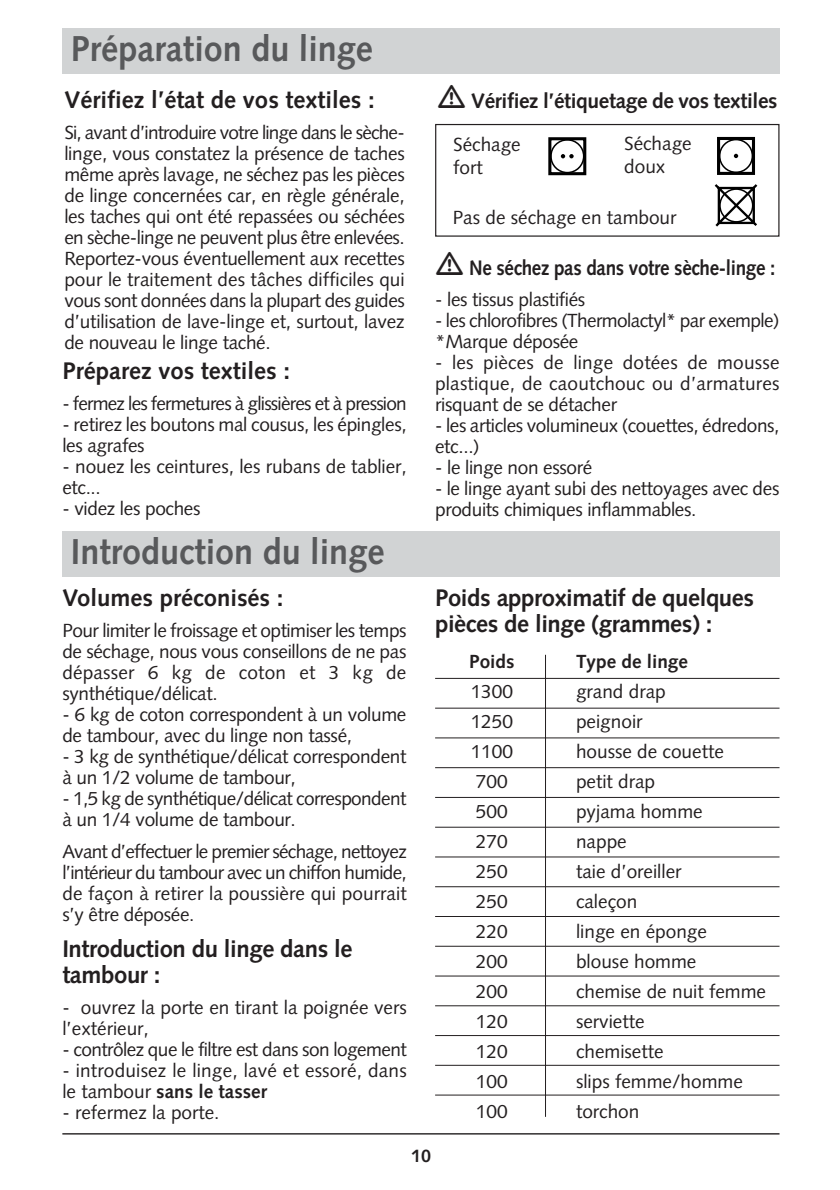
<style>
.page{position:relative;width:840px;height:1190px;background:#fff}
.page>*{position:absolute;margin:0;border:0;box-sizing:border-box;transform-origin:0 0}
.t1{font:700 36px "Syntax";color:#58595b;scale:.95 1}
.t2{font:700 24px/26px "Syntax";letter-spacing:-.015em;color:#231f20}
.t3{font:700 21px "Syntax";letter-spacing:-.015em;color:#231f20}
.t4{font:700 21px "Syntax";letter-spacing:-.015em;color:#231f20;scale:.9 1}
.t5{font:19px/21px "Syntax";letter-spacing:-.015em;color:#231f20}
.t6{font:19px/21px "Syntax";letter-spacing:.01em;color:#231f20}
.t7{font:19px "Syntax";letter-spacing:-.04em;color:#231f20}
.t8{font:700 19px "Syntax";color:#231f20}
.t9{font:700 18px "Syntax";color:#231f20}
.s1{font-weight:700}
</style>
<div class="page">
<hr style="left:62px;top:1133px;width:718px;height:2px;background:#231f20">
<div style="left:435px;top:124px;width:345px;height:113px;border:1px solid #231f20"></div>
<div style="left:62px;top:28px;width:718px;height:46px;background:#d1d3d4"></div>
<div style="left:717px;top:137px;width:38px;height:38px;border:3px solid #000"></div>
<div style="left:719px;top:139px;width:34px;height:34px;border:2px solid #000;border-radius:50%"></div>
<svg style="left:734px;top:154px;width:4px;height:4px"></svg>
<svg style="left:714px;top:184px;width:44px;height:43px"></svg>
<div style="left:62px;top:532px;width:718px;height:45px;background:#d1d3d4"></div>
<div style="left:548px;top:137px;width:38px;height:38px;border:3px solid #000"></div>
<div style="left:550px;top:139px;width:34px;height:34px;border:2px solid #000;border-radius:50%"></div>
<svg style="left:561px;top:154px;width:13px;height:4px"></svg>
<hr style="left:435px;top:678px;width:345px;height:1px;background:#231f20">
<hr style="left:435px;top:708px;width:345px;height:1px;background:#231f20">
<hr style="left:435px;top:738px;width:345px;height:1px;background:#231f20">
<hr style="left:435px;top:767px;width:345px;height:1px;background:#231f20">
<hr style="left:435px;top:797px;width:345px;height:1px;background:#231f20">
<hr style="left:435px;top:827px;width:345px;height:1px;background:#231f20">
<hr style="left:435px;top:857px;width:345px;height:1px;background:#231f20">
<hr style="left:435px;top:886px;width:345px;height:1px;background:#231f20">
<hr style="left:435px;top:916px;width:345px;height:1px;background:#231f20">
<hr style="left:435px;top:946px;width:345px;height:1px;background:#231f20">
<hr style="left:435px;top:976px;width:345px;height:1px;background:#231f20">
<hr style="left:435px;top:1005px;width:345px;height:1px;background:#231f20">
<hr style="left:435px;top:1035px;width:345px;height:1px;background:#231f20">
<hr style="left:435px;top:1065px;width:345px;height:1px;background:#231f20">
<hr style="left:435px;top:1095px;width:345px;height:1px;background:#231f20">
<hr style="left:545px;top:655px;width:1px;height:462px;background:#231f20">
<h1 class="t1" style="left:71px;top:34px;width:320px">Préparation du linge</h1>
<p class="t2" style="left:64px;top:89px;width:312px">Vérifiez l’état de vos textiles :</p>
<p class="t5" style="left:64px;top:124px;width:342px;text-align:justify">Si, avant d’introduire votre linge dans le sèche&shy;linge, vous constatez la présence de taches même après lavage, ne séchez pas les pièces de linge concernées car, en règle générale, les taches qui ont été repassées ou séchées en sèche-linge ne peuvent plus être enlevées.<br>Reportez-vous éventuellement aux recettes pour le traitement des tâches difficiles qui vous sont données dans la plupart des guides d’utilisation de lave-linge et, surtout, lavez de nouveau le linge taché.</p>
<p class="t2" style="left:62px;top:360px;width:229px">Préparez vos textiles :</p>
<p class="t7" style="left:62px;top:396px;width:346px">- fermez les fermetures à glissières et à pression</p>
<p class="t5" style="left:62px;top:416px;width:346px">- retirez les boutons mal cousus, les épingles, les agrafes</p>
<p class="t5" style="left:62px;top:458px;width:346px">- nouez les ceintures, les rubans de tablier, etc...</p>
<p class="t5" style="left:62px;top:500px;width:140px">- videz les poches</p>
<h1 class="t1" style="left:71px;top:537px;width:332px">Introduction du linge</h1>
<p class="t2" style="left:62px;top:587px;width:223px">Volumes préconisés :</p>
<p class="t5" style="left:62px;top:622px;width:346px;text-align:justify">Pour limiter le froissage et optimiser les temps de séchage, nous vous conseillons de ne pas dépasser 6 kg de coton et 3 kg de synthétique/délicat.</p>
<p class="t5" style="left:62px;top:706px;width:346px">- 6 kg de coton correspondent à un volume de tambour, avec du linge non tassé,</p>
<p class="t5" style="left:62px;top:748px;width:346px">- 3 kg de synthétique/délicat correspondent à un 1/2 volume de tambour,</p>
<p class="t5" style="left:62px;top:790px;width:346px">- 1,5 kg de synthétique/délicat correspondent à un 1/4 volume de tambour.</p>
<p class="t5" style="left:62px;top:843px;width:346px;text-align:justify">Avant d’effectuer le premier séchage, nettoyez l’intérieur du tambour avec un chiffon humide, de façon à retirer la poussière qui pourrait s’y être déposée.</p>
<p class="t2" style="left:62px;top:938px;width:292px">Introduction du linge dans le tambour :</p>
<p class="t5" style="left:62px;top:999px;width:346px">- ouvrez la porte en tirant la poignée vers l’extérieur,</p>
<p class="t5" style="left:62px;top:1041px;width:346px">- contrôlez que le filtre est dans son logement</p>
<p class="t6" style="left:62px;top:1062px;width:346px">- introduisez le linge, lavé et essoré, dans le tambour <span class="s1">sans le tasser</span></p>
<p class="t5" style="left:62px;top:1104px;width:159px">- refermez la porte.</p>
<p class="t3" style="left:471px;top:92px;width:308px">Vérifiez l’étiquetage de vos textiles</p>
<p class="t5" style="left:453px;top:135px;width:69px;line-height:22.8px">Séchage fort</p>
<p class="t5" style="left:624px;top:134px;width:69px;line-height:22.8px">Séchage doux</p>
<p class="t5" style="left:453px;top:209px;width:225px">Pas de séchage en tambour</p>
<p class="t4" style="left:469px;top:259px;width:342px">Ne séchez pas dans votre sèche-linge :</p>
<p class="t5" style="left:435px;top:291px;width:152px">- les tissus plastifiés</p>
<p class="t5" style="left:435px;top:312px;width:346px">- les chlorofibres (Thermolactyl* par exemple) *Marque déposée</p>
<p class="t5" style="left:435px;top:354px;width:346px;text-align:justify">- les pièces de linge dotées de mousse plastique, de caoutchouc ou d’armatures risquant de se détacher</p>
<p class="t5" style="left:435px;top:417px;width:346px">- les articles volumineux (couettes, édredons, etc...)</p>
<p class="t5" style="left:435px;top:459px;width:159px">- le linge non essoré</p>
<p class="t5" style="left:435px;top:480px;width:346px">- le linge ayant subi des nettoyages avec des produits chimiques inflammables.</p>
<p class="t2" style="left:435px;top:587px;width:321px">Poids approximatif de quelques pièces de linge (grammes) :</p>
<p class="t8" style="left:469px;top:654px;width:47px">Poids</p>
<p class="t8" style="left:576px;top:654px;width:113px">Type de linge</p>
<p class="t5" style="left:471px;top:683px;width:44px">1300</p>
<p class="t5" style="left:576px;top:683px;width:91px">grand drap</p>
<p class="t5" style="left:471px;top:713px;width:44px">1250</p>
<p class="t5" style="left:576px;top:713px;width:68px">peignoir</p>
<p class="t5" style="left:471px;top:743px;width:44px">1100</p>
<p class="t5" style="left:576px;top:743px;width:149px">housse de couette</p>
<p class="t5" style="left:476px;top:773px;width:33px">700</p>
<p class="t5" style="left:576px;top:773px;width:81px">petit drap</p>
<p class="t5" style="left:476px;top:803px;width:33px">500</p>
<p class="t5" style="left:576px;top:803px;width:128px">pyjama homme</p>
<p class="t5" style="left:476px;top:833px;width:33px">270</p>
<p class="t5" style="left:576px;top:833px;width:52px">nappe</p>
<p class="t5" style="left:476px;top:863px;width:33px">250</p>
<p class="t5" style="left:576px;top:863px;width:107px">taie d’oreiller</p>
<p class="t5" style="left:476px;top:893px;width:33px">250</p>
<p class="t5" style="left:576px;top:893px;width:63px">caleçon</p>
<p class="t5" style="left:476px;top:923px;width:33px">220</p>
<p class="t5" style="left:576px;top:923px;width:132px">linge en éponge</p>
<p class="t5" style="left:476px;top:953px;width:33px">200</p>
<p class="t5" style="left:576px;top:953px;width:122px">blouse homme</p>
<p class="t5" style="left:476px;top:983px;width:33px">200</p>
<p class="t5" style="left:576px;top:983px;width:192px">chemise de nuit femme</p>
<p class="t5" style="left:476px;top:1013px;width:33px">120</p>
<p class="t5" style="left:576px;top:1013px;width:70px">serviette</p>
<p class="t5" style="left:476px;top:1043px;width:33px">120</p>
<p class="t5" style="left:576px;top:1043px;width:89px">chemisette</p>
<p class="t5" style="left:476px;top:1073px;width:33px">100</p>
<p class="t5" style="left:576px;top:1073px;width:168px">slips femme/homme</p>
<p class="t5" style="left:476px;top:1103px;width:33px">100</p>
<p class="t5" style="left:576px;top:1103px;width:65px">torchon</p>
<p class="t9" style="left:411px;top:1149px;width:22px">10</p>
</div>
